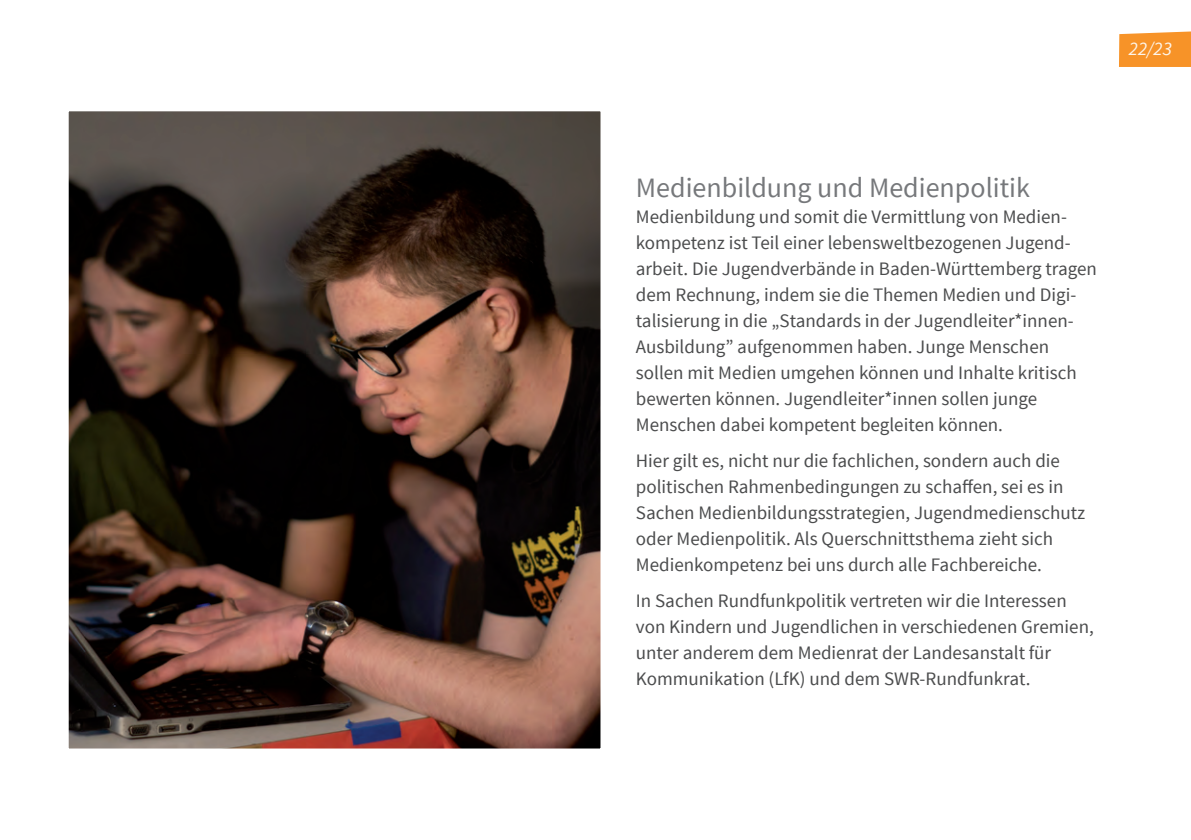
<style>
.page{position:relative;width:1191px;height:840px;background:#fff}
.page>*{position:absolute;margin:0;border:0;box-sizing:border-box;transform-origin:0 0}
.t1{font:28px "Source Sans Pro";color:#76787b}
.t2{font:19px/26px "Source Sans Pro";color:#4b4c4d}
.t3{font:italic 19px "Source Sans Pro";color:#fef5ea}
</style>
<div class="page">
<img style="left:70px;top:112px;width:529px;height:635px">
<div style="left:57px;top:99px;width:555px;height:661px;border:12px solid #fff"></div>
<svg style="left:1119px;top:31px;width:72px;height:36px;background:#f79833"></svg>
<p class="t3" style="left:1128px;top:37px;width:44px">22/23</p>
<h1 class="t1" style="left:636px;top:170px;width:395px">Medienbildung und Medienpolitik</h1>
<p class="t2" style="left:636px;top:204px;width:462px">Medienbildung und somit die Vermittlung von Medien&shy;kompetenz ist Teil einer lebensweltbezogenen Jugend&shy;arbeit. Die Jugendverbände in Baden-Württemberg tragen dem Rechnung, indem sie die Themen Medien und Digi&shy;talisierung in die „Standards in der Jugendleiter*innen-Ausbildung” aufgenommen haben. Junge Menschen sollen mit Medien umgehen können und Inhalte kritisch bewerten können. Jugendleiter*innen sollen junge Menschen dabei kompetent begleiten können.</p>
<p class="t2" style="left:636px;top:447px;width:451px">Hier gilt es, nicht nur die fachlichen, sondern auch die politischen Rahmenbedingungen zu schaffen, sei es in Sachen Medienbildungsstrategien, Jugendmedienschutz oder Medienpolitik. Als Querschnittsthema zieht sich Medienkompetenz bei uns durch alle Fachbereiche.</p>
<p class="t2" style="left:636px;top:587px;width:459px">In Sachen Rundfunkpolitik vertreten wir die Interessen von Kindern und Jugendlichen in verschiedenen Gremien, unter anderem dem Medienrat der Landesanstalt für Kommunikation (LfK) und dem SWR-Rundfunkrat.</p>
</div>
